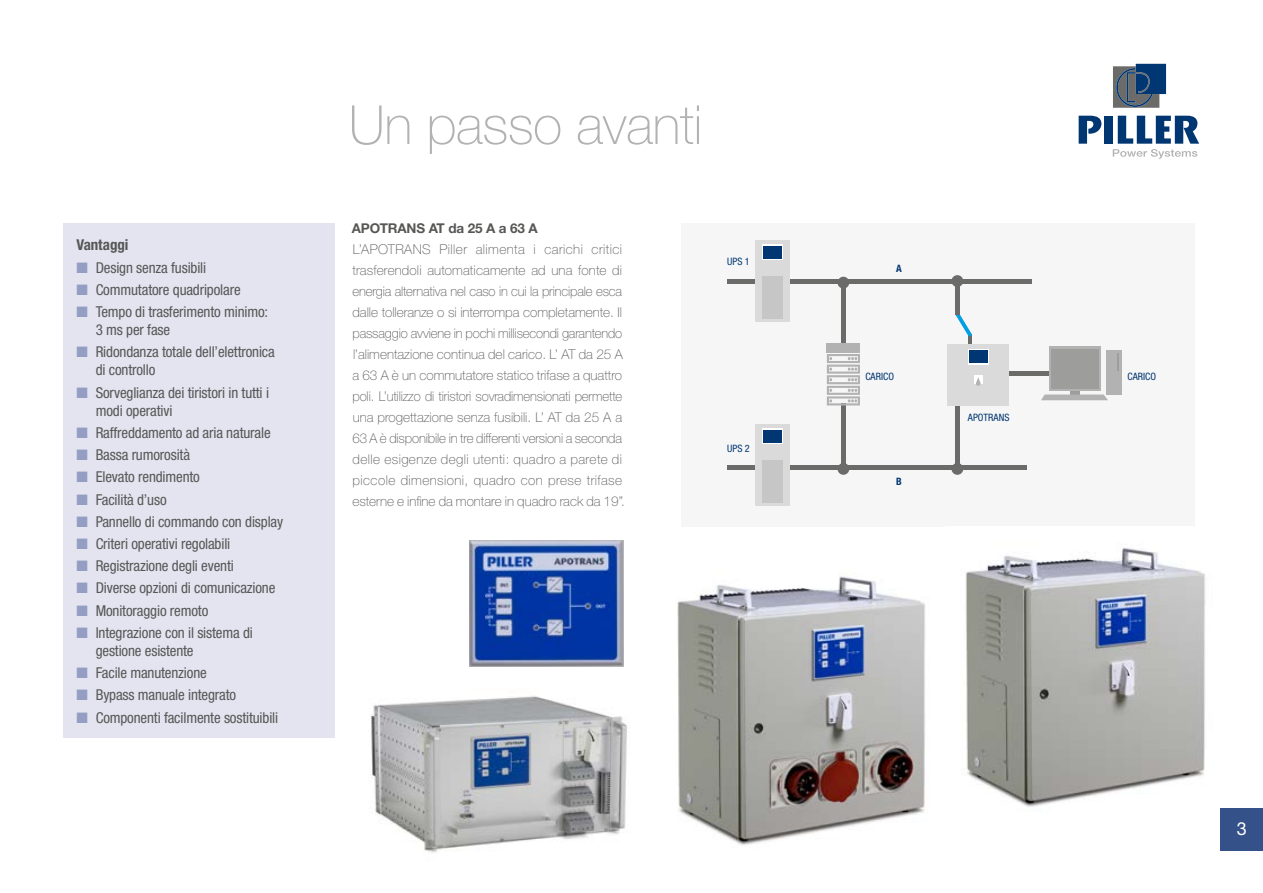
<style>
.page{position:relative;width:1263px;height:893px;background:#fff}
.page>*{position:absolute;margin:0;border:0;box-sizing:border-box;transform-origin:0 0}
.t1{font:100 54px "Helvetica Neue LTW1 G";letter-spacing:-.01em;color:#b2b2b2}
.t2{font:18px "Helvetica Neue LTW1 G";color:#fff}
.t3{font:condensed 15px/18px "Helvetica Neue";letter-spacing:-.01em;color:#575756}
.t4{font:700 condensed 15px "Helvetica Neue LTW1 G";letter-spacing:-.01em;color:#575756}
.t5{font:100 13.5px/21px "Helvetica Neue LTW1 G";color:#575756}
.t6{font:700 13.5px "Helvetica Neue LTW1 G";letter-spacing:-.01em;color:#575756}
.t7{font:condensed 10.2px "Helvetica Neue";color:#003671}
.t8{font:700 condensed 10.2px "Helvetica Neue";color:#003671}
.s1{color:#949dc2}
</style>
<div class="page">
<div style="left:681px;top:223px;width:513px;height:303px;background:#f6f6f6"></div>
<div style="left:990px;top:371px;width:66px;height:5px;background:#6b6b6a"></div>
<hr style="left:969px;top:335px;width:3px;height:33px;background:#6b6b6a">
<div style="left:841px;top:283px;width:5px;height:65px;background:#6b6b6a"></div>
<hr style="left:727px;top:279px;width:305px;height:4px;background:#6b6b6a">
<div style="left:727px;top:465px;width:300px;height:5px;background:#6b6b6a"></div>
<div style="left:755px;top:424px;width:35px;height:82px;background:#dadada"></div>
<div style="left:762px;top:460px;width:21px;height:43px;background:#c6c6c6"></div>
<div style="left:762px;top:429px;width:21px;height:15px;background:#003671"></div>
<div style="left:755px;top:240px;width:35px;height:82px;background:#dadada"></div>
<div style="left:762px;top:276px;width:21px;height:43px;background:#c6c6c6"></div>
<div style="left:762px;top:245px;width:21px;height:15px;background:#003671"></div>
<div style="left:837px;top:277px;width:12px;height:12px;background:#6b6b6a;border-radius:50%"></div>
<hr style="left:841px;top:404px;width:4px;height:65px;background:#6b6b6a">
<div style="left:837px;top:463px;width:12px;height:12px;background:#6b6b6a;border-radius:50%"></div>
<hr style="left:955px;top:404px;width:4px;height:65px;background:#6b6b6a">
<div style="left:951px;top:463px;width:12px;height:12px;background:#6b6b6a;border-radius:50%"></div>
<div style="left:951px;top:275px;width:12px;height:12px;background:#6b6b6a;border-radius:50%"></div>
<div style="left:827px;top:343px;width:33px;height:9px;background:#b3b2b2"></div>
<svg style="left:827px;top:354px;width:33px;height:51px"></svg>
<div style="left:1070px;top:390px;width:9px;height:6px;background:#9d9d9c"></div>
<div style="left:1049px;top:347px;width:51px;height:44px;background:linear-gradient(to right,#a8a7a7,#a8a7a7)"></div>
<svg style="left:1041px;top:394px;width:67px;height:6px"></svg>
<div style="left:1106px;top:350px;width:16px;height:44px;background:#b3b2b2"></div>
<svg style="left:1117px;top:353px;width:2px;height:18px"></svg>
<div style="left:1051px;top:350px;width:47px;height:39px;background:#9d9d9c"></div>
<div style="left:947px;top:344px;width:62px;height:62px;background:#dadada"></div>
<svg style="left:968px;top:349px;width:21px;height:16px"></svg>
<div style="left:969px;top:351px;width:18px;height:12px;background:#003671"></div>
<div style="left:974px;top:376px;width:8px;height:8px;background:#fff"></div>
<svg style="left:955px;top:314px;width:17px;height:23px"></svg>
<div style="left:955px;top:281px;width:5px;height:33px;background:#6b6b6a"></div>
<svg style="left:976px;top:377px;width:4px;height:9px"></svg>
<svg style="left:1079px;top:116px;width:22px;height:28px"></svg>
<div style="left:1104px;top:116px;width:9px;height:28px;background:#003671"></div>
<svg style="left:1113px;top:116px;width:86px;height:43px"></svg>
<svg style="left:1113px;top:64px;width:53px;height:44px;background:#48607a"></svg>
<img style="left:677px;top:576px;width:249px;height:269px">
<img style="left:371px;top:696px;width:256px;height:157px">
<div style="left:64px;top:223px;width:271px;height:515px;background:#e3e4f0"></div>
<img style="left:965px;top:547px;width:240px;height:260px">
<img style="left:469px;top:540px;width:154px;height:126px">
<div style="left:1220px;top:808px;width:43px;height:42px;background:#355189"></div>
<p class="t4" style="left:77px;top:236px;width:53px">Vantaggi</p>
<p class="t3" style="left:77px;top:258px;width:131px"><span class="s1">■</span> Design senza fusibili</p>
<p class="t3" style="left:77px;top:280px;width:166px"><span class="s1">■</span> Commutatore quadripolare</p>
<p class="t3" style="left:96px;top:303px;width:174px;text-indent:-19px"><span class="s1">■</span> Tempo di trasferimento minimo:<br>3 ms per fase</p>
<p class="t3" style="left:96px;top:343px;width:181px;text-indent:-19px"><span class="s1">■</span> Ridondanza totale dell’elettronica di controllo</p>
<p class="t3" style="left:96px;top:383px;width:175px;text-indent:-19px"><span class="s1">■</span> Sorveglianza dei tiristori in tutti i modi operativi</p>
<p class="t3" style="left:77px;top:423px;width:196px"><span class="s1">■</span> Raffreddamento ad aria naturale</p>
<p class="t3" style="left:77px;top:446px;width:115px"><span class="s1">■</span> Bassa rumorosità</p>
<p class="t3" style="left:77px;top:468px;width:125px"><span class="s1">■</span> Elevato rendimento</p>
<p class="t3" style="left:77px;top:490px;width:92px"><span class="s1">■</span> Facilità d’uso</p>
<p class="t3" style="left:77px;top:512px;width:208px"><span class="s1">■</span> Pannello di commando con display</p>
<p class="t3" style="left:77px;top:535px;width:155px"><span class="s1">■</span> Criteri operativi regolabili</p>
<p class="t3" style="left:77px;top:557px;width:159px"><span class="s1">■</span> Registrazione degli eventi</p>
<p class="t3" style="left:77px;top:579px;width:200px"><span class="s1">■</span> Diverse opzioni di comunicazione</p>
<p class="t3" style="left:77px;top:601px;width:133px"><span class="s1">■</span> Monitoraggio remoto</p>
<p class="t3" style="left:96px;top:624px;width:159px;text-indent:-19px"><span class="s1">■</span> Integrazione con il sistema di gestione esistente</p>
<p class="t3" style="left:77px;top:664px;width:132px"><span class="s1">■</span> Facile manutenzione</p>
<p class="t3" style="left:77px;top:686px;width:161px"><span class="s1">■</span> Bypass manuale integrato</p>
<p class="t3" style="left:77px;top:708px;width:203px"><span class="s1">■</span> Componenti facilmente sostituibili</p>
<h1 class="t1" style="left:349px;top:93px;width:355px">Un passo avanti</h1>
<p class="t6" style="left:352px;top:220px;width:187px">APOTRANS AT da 25 A a 63 A</p>
<p class="t5" style="left:352px;top:239px;width:274px">L’APOTRANS Piller alimenta i carichi critici trasferendoli automaticamente ad una fonte di energia alternativa nel caso in cui la principale esca dalle tolleranze o si interrompa completamente. Il passaggio avviene in pochi millisecondi garantendo l’alimentazione continua del carico. L’ AT da 25 A a 63 A è un commutatore statico trifase a quattro poli. L’utilizzo di tiristori sovradimensionati permette una progettazione senza fusibili. L’ AT da 25 A a 63 A è disponibile in tre differenti versioni a seconda delle esigenze degli utenti: quadro a parete di piccole dimensioni, quadro con prese trifase esterne e infine da montare in quadro rack da 19”.</p>
<p class="t7" style="left:727px;top:255px;width:24px">UPS 1</p>
<p class="t7" style="left:727px;top:442px;width:24px">UPS 2</p>
<p class="t8" style="left:896px;top:262px;width:7px">A</p>
<p class="t7" style="left:865px;top:371px;width:30px">CARICO</p>
<p class="t7" style="left:1127px;top:371px;width:30px">CARICO</p>
<p class="t7" style="left:968px;top:411px;width:43px">APOTRANS</p>
<p class="t8" style="left:896px;top:475px;width:7px">B</p>
<h2 class="t2" style="left:1237px;top:818px;width:12px">3</h2>
</div>
